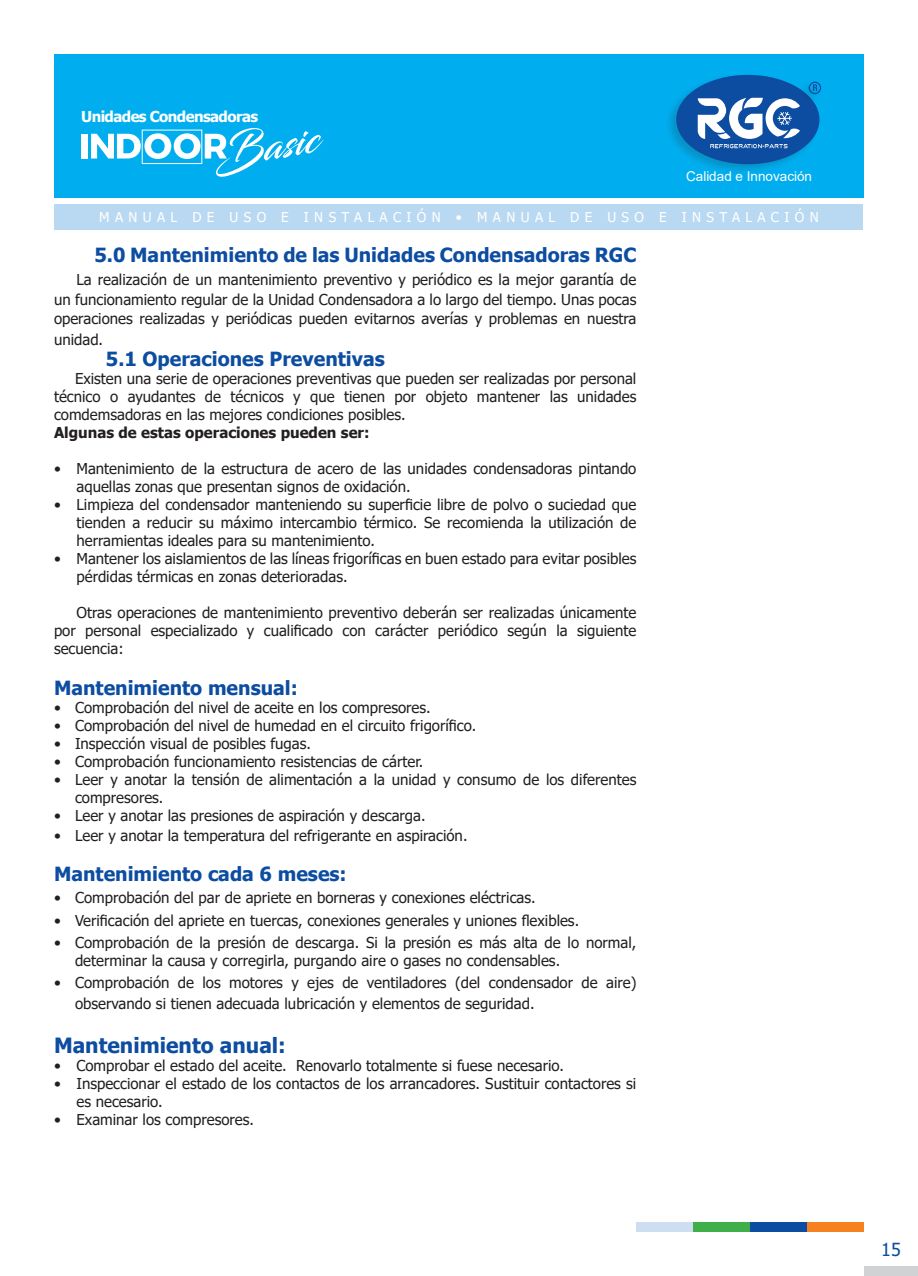
<style>
.page{position:relative;width:918px;height:1276px;background:#fff}
.page>*{position:absolute;margin:0;border:0;box-sizing:border-box;transform-origin:0 0}
.t1{font:700 21px "Tahoma";color:#0d4da1}
.t2{font:700 19.5px "Tahoma";color:#0d4da1}
.t3{font:18px "Tahoma";color:#0d4da1}
.t4{font:15px/18px "Tahoma";color:#231f20}
.t5{font:700 15px "Tahoma";color:#231f20}
.t6{font:700 15px "Tahoma";letter-spacing:-.04em;color:#fff}
.t7{font:13.5px "Tahoma";letter-spacing:.4em;color:#fff}
.t8{font:13.5px "Arial";color:#fff}
</style>
<div class="page">
<div style="left:55px;top:54px;width:809px;height:144px;background:#00aeef"></div>
<div style="left:665px;top:73px;width:156px;height:102px;background:#231f20;opacity:.2"></div>
<div style="left:676px;top:75px;width:143px;height:89px;background:#0d4da1;border-radius:50%"></div>
<div style="left:797px;top:80px;width:25px;height:25px;background:#231f20;opacity:.2"></div>
<div style="left:801px;top:82px;width:17px;height:19px;background:#231f20;opacity:.2"></div>
<svg style="left:809px;top:82px;width:12px;height:12px"></svg>
<svg style="left:698px;top:98px;width:102px;height:50px"></svg>
<div style="left:636px;top:1222px;width:57px;height:9px;background:#ccdeef"></div>
<div style="left:693px;top:1222px;width:57px;height:9px;background:#40ae49"></div>
<div style="left:750px;top:1222px;width:57px;height:9px;background:#0d4da1"></div>
<div style="left:807px;top:1222px;width:57px;height:9px;background:#f5821f"></div>
<div style="left:864px;top:1265px;width:54px;height:10px;background:#d1d2d4"></div>
<div style="left:82px;top:134px;width:6px;height:24px;background:#fff"></div>
<svg style="left:91px;top:128px;width:233px;height:49px"></svg>
<div style="left:54px;top:204px;width:808px;height:26px;background:#b9d9f2"></div>
<p class="t6" style="left:81px;top:106px;width:178px">Unidades Condensadoras</p>
<p class="t8" style="left:686px;top:167px;width:128px">Calidad e Innovación</p>
<p class="t7" style="left:99px;top:208px;width:721px">MANUAL DE USO E INSTALACIÓN • MANUAL DE USO E INSTALACIÓN</p>
<p class="t2" style="left:94px;top:241px;width:543px">5.0 Mantenimiento de las Unidades Condensadoras RGC</p>
<p class="t4" style="left:54px;top:271px;width:584px;line-height:19.5px;text-align:justify;text-indent:22px">La realización de un mantenimiento preventivo y periódico es la mejor garantía de un funcionamiento regular de la Unidad Condensadora a lo largo del tiempo. Unas pocas operaciones realizadas y periódicas pueden evitarnos averías y problemas en nuestra</p>
<p class="t4" style="left:54px;top:332px;width:51px">unidad.</p>
<p class="t2" style="left:106px;top:346px;width:280px">5.1 Operaciones Preventivas</p>
<p class="t4" style="left:54px;top:371px;width:584px;text-align:justify;text-indent:21px">Existen una serie de operaciones preventivas que pueden ser realizadas por personal técnico o ayudantes de técnicos y que tienen por objeto mantener las unidades comdemsadoras en las mejores condiciones posibles.</p>
<p class="t5" style="left:54px;top:422px;width:317px">Algunas de estas operaciones pueden ser:</p>
<p class="t4" style="left:76px;top:461px;width:561px;text-indent:-22px">• Mantenimiento de la estructura de acero de las unidades condensadoras pintando aquellas zonas que presentan signos de oxidación.</p>
<p class="t4" style="left:76px;top:497px;width:561px;text-align:justify;text-indent:-22px">• Limpieza del condensador manteniendo su superficie libre de polvo o suciedad que tienden a reducir su máximo intercambio térmico. Se recomienda la utilización de herramientas ideales para su mantenimiento.</p>
<p class="t4" style="left:76px;top:551px;width:561px;text-indent:-22px">• Mantener los aislamientos de las líneas frigoríficas en buen estado para evitar posibles pérdidas térmicas en zonas deterioradas.</p>
<p class="t4" style="left:54px;top:605px;width:584px;text-align:justify;text-indent:22px">Otras operaciones de mantenimiento preventivo deberán ser realizadas únicamente por personal especializado y cualificado con carácter periódico según la siguiente secuencia:</p>
<p class="t2" style="left:54px;top:674px;width:245px">Mantenimiento mensual:</p>
<p class="t4" style="left:54px;top:699px;width:378px">• Comprobación del nivel de aceite en los compresores.</p>
<p class="t4" style="left:54px;top:717px;width:424px">• Comprobación del nivel de humedad en el circuito frigorífico.</p>
<p class="t4" style="left:54px;top:735px;width:258px">• Inspección visual de posibles fugas.</p>
<p class="t4" style="left:54px;top:753px;width:371px">• Comprobación funcionamiento resistencias de cárter.</p>
<p class="t4" style="left:75px;top:771px;width:563px;text-indent:-21px">• Leer y anotar la tensión de alimentación a la unidad y consumo de los diferentes compresores.</p>
<p class="t4" style="left:54px;top:807px;width:373px">• Leer y anotar las presiones de aspiración y descarga.</p>
<p class="t4" style="left:54px;top:827px;width:415px">• Leer y anotar la temperatura del refrigerante en aspiración.</p>
<p class="t2" style="left:54px;top:860px;width:294px">Mantenimiento cada 6 meses:</p>
<p class="t4" style="left:54px;top:889px;width:483px">• Comprobación del par de apriete en borneras y conexiones eléctricas.</p>
<p class="t4" style="left:54px;top:912px;width:527px">• Verificación del apriete en tuercas, conexiones generales y uniones flexibles.</p>
<p class="t4" style="left:75px;top:934px;width:563px;text-indent:-21px">• Comprobación de la presión de descarga. Si la presión es más alta de lo normal, determinar la causa y corregirla, purgando aire o gases no condensables.</p>
<p class="t4" style="left:75px;top:973px;width:563px;line-height:21px;text-indent:-21px">• Comprobación de los motores y ejes de ventiladores (del condensador de aire) observando si tienen adecuada lubricación y elementos de seguridad.</p>
<p class="t1" style="left:54px;top:1030px;width:233px">Mantenimiento anual:</p>
<p class="t4" style="left:54px;top:1057px;width:512px">• Comprobar el estado del aceite. Renovarlo totalmente si fuese necesario.</p>
<p class="t4" style="left:76px;top:1075px;width:561px;text-indent:-22px">• Inspeccionar el estado de los contactos de los arrancadores. Sustituir contactores si es necesario.</p>
<p class="t4" style="left:54px;top:1111px;width:202px">• Examinar los compresores.</p>
<p class="t3" style="left:881px;top:1237px;width:21px">15</p>
</div>
